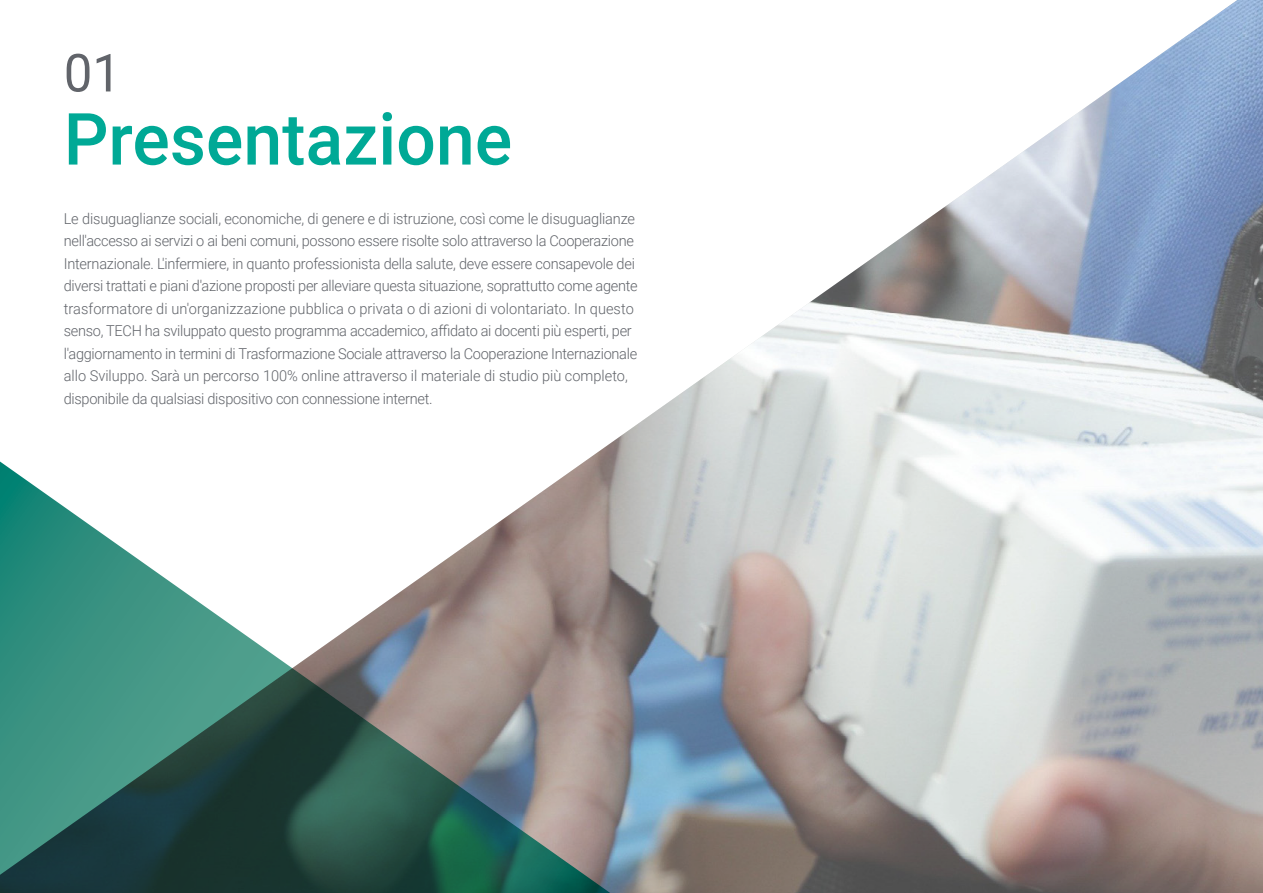
<style>
.page{position:relative;width:1263px;height:893px;background:#fff}
.page>*{position:absolute;margin:0;border:0;box-sizing:border-box;transform-origin:0 0}
.t1{font:500 72px "Roboto";color:#00a996}
.t2{font:52.5px "Roboto";color:#61646a}
.t3{font:300 15px/22.5px "Roboto";letter-spacing:-.02em;color:#61646a}
</style>
<div class="page">
<img style="left:606px;top:0;width:657px;height:893px">
<svg style="left:0;top:446px;width:640px;height:447px"></svg>
<h2 class="t2" style="left:64px;top:36px;width:59px">01</h2>
<h1 class="t1" style="left:64px;top:89px;width:450px">Presentazione</h1>
<p class="t3" style="left:64px;top:207px;width:575px">Le disuguaglianze sociali, economiche, di genere e di istruzione, così come le disuguaglianze nell'accesso ai servizi o ai beni comuni, possono essere risolte solo attraverso la Cooperazione Internazionale. L'infermiere, in quanto professionista della salute, deve essere consapevole dei diversi trattati e piani d'azione proposti per alleviare questa situazione, soprattutto come agente trasformatore di un'organizzazione pubblica o privata o di azioni di volontariato. In questo senso, TECH ha sviluppato questo programma accademico, affidato ai docenti più esperti, per l'aggiornamento in termini di Trasformazione Sociale attraverso la Cooperazione Internazionale allo Sviluppo. Sarà un percorso 100% online attraverso il materiale di studio più completo, disponibile da qualsiasi dispositivo con connessione internet.</p>
</div>
